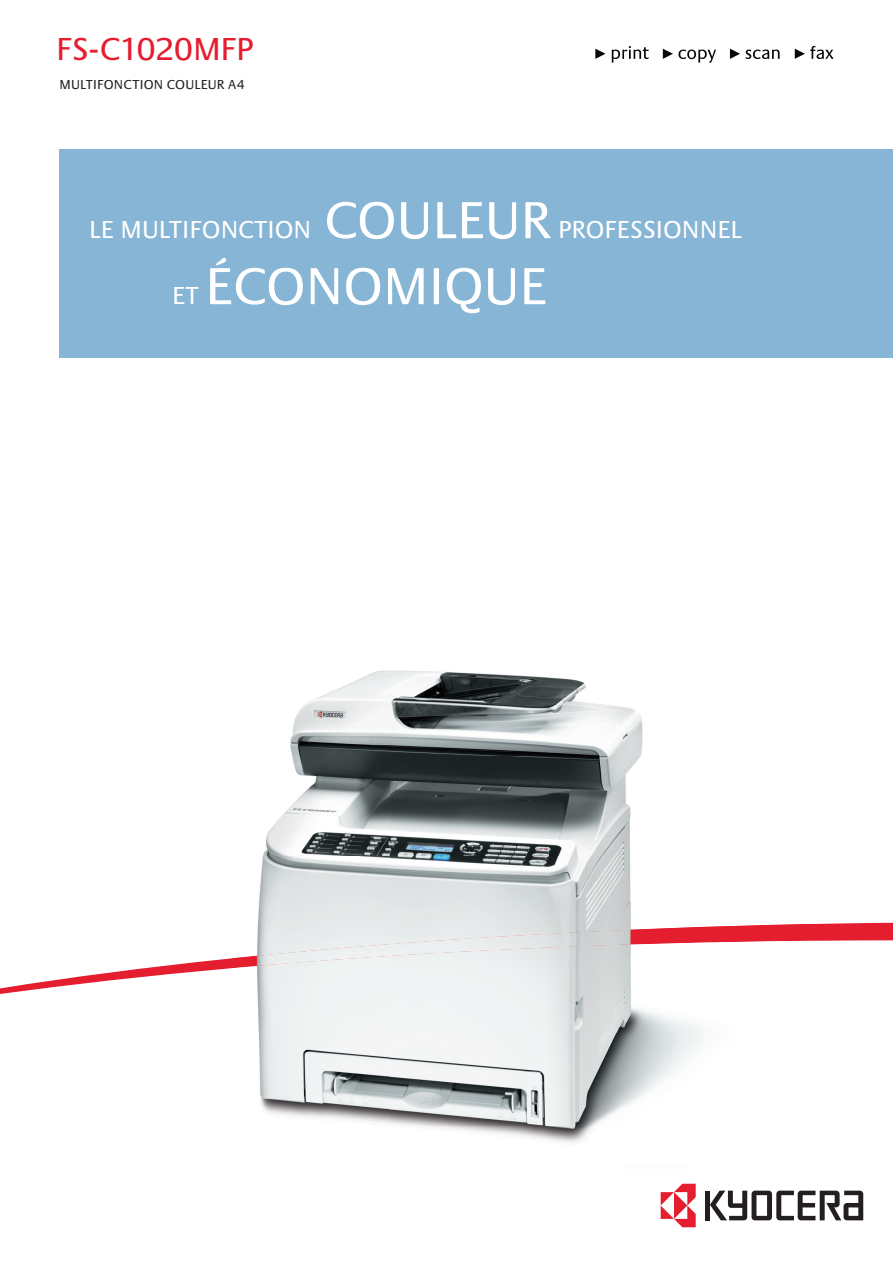
<style>
.page{position:relative;width:893px;height:1263px;background:#fff}
.page>*{position:absolute;margin:0;border:0;box-sizing:border-box;transform-origin:0 0}
.t1{font:54px "Praxis EF";color:#fff}
.t2{font:33px "Praxis EF";letter-spacing:-.02em;color:#e41d2f}
.t3{font:25.5px "Praxis EF";color:#fff}
.t4{font:13.5px "Praxis EF";letter-spacing:.015em;color:#231f20}
.s1{font-size:54px}
.s2{font-size:25.5px}
</style>
<div class="page">
<svg style="left:814px;top:922px;width:79px;height:18px"></svg>
<svg style="left:0;top:940px;width:893px;height:54px"></svg>
<img style="left:263px;top:671px;width:380px;height:185px">
<img style="left:257px;top:856px;width:134px;height:74px">
<img style="left:391px;top:856px;width:158px;height:74px">
<img style="left:549px;top:856px;width:82px;height:74px">
<img style="left:660px;top:1183px;width:154px;height:24px">
<img style="left:232px;top:930px;width:370px;height:25px">
<img style="left:602px;top:924px;width:212px;height:17px">
<img style="left:232px;top:955px;width:159px;height:169px">
<img style="left:391px;top:941px;width:317px;height:185px">
<img style="left:708px;top:941px;width:106px;height:53px">
<img style="left:425px;top:1126px;width:168px;height:16px">
<div style="left:59px;top:149px;width:834px;height:208px;background:#87b5d5"></div>
<svg style="left:612px;top:46px;width:37px;height:17px"></svg>
<svg style="left:595px;top:49px;width:10px;height:10px"></svg>
<svg style="left:663px;top:49px;width:53px;height:14px"></svg>
<svg style="left:730px;top:49px;width:49px;height:10px"></svg>
<svg style="left:795px;top:46px;width:38px;height:13px"></svg>
<div style="left:704px;top:1191px;width:5px;height:29px;background:#231f20"></div>
<svg style="left:710px;top:1191px;width:153px;height:29px"></svg>
<svg style="left:661px;top:1184px;width:35px;height:43px"></svg>
<p class="t2" style="left:56px;top:36px;width:199px">FS-C1020MFP</p>
<p class="t4" style="left:59px;top:80px;width:187px">MULTIFONCTION COULEUR A4</p>
<p class="t3" style="left:89px;top:220px;width:654px">LE MULTIFONCTION <span class="s1">COULEUR</span> PROFESSIONNEL</p>
<h1 class="t1" style="left:172px;top:266px;width:377px"><span class="s2">ET</span> ÉCONOMIQUE</h1>
</div>
